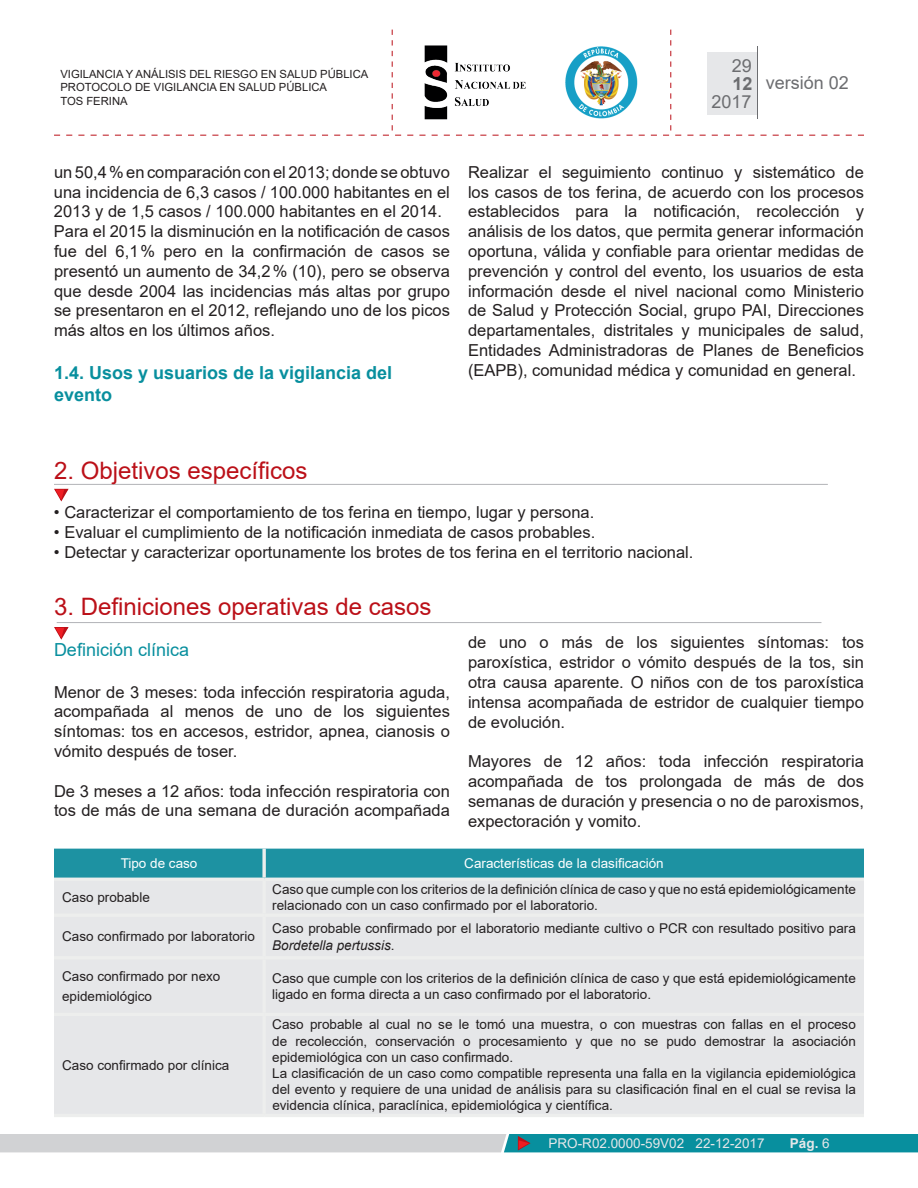
<style>
.page{position:relative;width:918px;height:1188px;background:#fff}
.page>*{position:absolute;margin:0;border:0;box-sizing:border-box;transform-origin:0 0}
.t1{font:24px "Arial";color:#bb1018}
.t2{font:700 18px/21.6px "Arial";color:#088f9e}
.t3{font:18px "Arial";color:#088f9e}
.t4{font:18px/35.1px "Arial";color:#6c6d70;text-align:right}
.t5{font:700 18px "Arial";color:#6c6d70}
.t6{font:16.5px/19.8px "Arial";color:#231f20;text-align:justify}
.t7{font:13.5px/16.2px "Arial";color:#231f20}
.t8{font:13.5px "Arial";color:#fff}
.t9{font:13.5px "Arial";color:#e6e7e9}
.t10{font:700 13.5px "Arial";color:#e6e7e9}
.t11{font:11.25px/13.5px "Arial";color:#231f20}
.s1{font-style:italic}
.s2{font-weight:400}
</style>
<div class="page">
<svg style="left:54px;top:30px;width:810px;height:106px"></svg>
<div style="left:707px;top:52px;width:50px;height:62px;background:#e6e7e9"></div>
<hr style="left:757px;top:46px;width:1px;height:73px;background:#6c6d70">
<svg style="left:0;top:1134px;width:918px;height:18px;background:#78b3bb"></svg>
<hr style="left:54px;top:484px;width:774px;height:1px;background:#b2b3b7">
<svg style="left:54px;top:488px;width:15px;height:14px"></svg>
<hr style="left:57px;top:622px;width:764px;height:1px;background:#b2b3b7">
<svg style="left:54px;top:627px;width:15px;height:13px"></svg>
<div style="left:54px;top:849px;width:810px;height:29px;background:#1d92a2"></div>
<div style="left:54px;top:881px;width:810px;height:233px;background:#e6e7e9"></div>
<svg style="left:262px;top:849px;width:4px;height:29px"></svg>
<hr style="left:54px;top:878px;width:210px;height:3px;background:#edeeed">
<hr style="left:264px;top:878px;width:600px;height:3px;background:#edeeed">
<hr style="left:262px;top:881px;width:4px;height:33px;background:#edeeed">
<hr style="left:54px;top:914px;width:210px;height:3px;background:#edeeed">
<hr style="left:264px;top:914px;width:600px;height:3px;background:#edeeed">
<hr style="left:262px;top:917px;width:4px;height:39px;background:#edeeed">
<hr style="left:54px;top:956px;width:210px;height:3px;background:#edeeed">
<hr style="left:264px;top:956px;width:600px;height:3px;background:#edeeed">
<hr style="left:262px;top:959px;width:4px;height:54px;background:#edeeed">
<hr style="left:54px;top:1013px;width:210px;height:3px;background:#edeeed">
<hr style="left:264px;top:1013px;width:600px;height:3px;background:#edeeed">
<hr style="left:262px;top:1016px;width:4px;height:98px;background:#edeeed">
<hr style="left:54px;top:1114px;width:210px;height:3px;background:#edeeed">
<hr style="left:264px;top:1114px;width:600px;height:3px;background:#edeeed">
<p class="t4" style="left:712px;top:48px;width:42px">29<br>2017</p>
<p class="t11" style="left:60px;top:67px;width:310px">VIGILANCIA Y ANÁLISIS DEL RIESGO EN SALUD PÚBLICA<br>PROTOCOLO DE VIGILANCIA EN SALUD PÚBLICA<br>TOS FERINA</p>
<p class="t4" style="left:766px;top:65px;width:85px">versión 02</p>
<p class="t5" style="left:733px;top:71px;width:22px">12</p>
<p class="t6" style="left:54px;top:162px;width:398px;text-align:left">un 50,4% en comparación con el 2013; donde se obtuvo una incidencia de 6,3 casos / 100.000 habitantes en el 2013 y de 1,5 casos / 100.000 habitantes en el 2014.<br>Para el 2015 la disminución en la notificación de casos fue del 6,1% pero en la confirmación de casos se presentó un aumento de 34,2% (10), pero se observa que desde 2004 las incidencias más altas por grupo se presentaron en el 2012, reflejando uno de los picos más altos en los últimos años.</p>
<p class="t2" style="left:54px;top:363px;width:340px">1.4. Usos y usuarios de la vigilancia del evento</p>
<p class="t6" style="left:468px;top:162px;width:398px">Realizar el seguimiento continuo y sistemático de los casos de tos ferina, de acuerdo con los procesos establecidos para la notificación, recolección y análisis de los datos, que permita generar información oportuna, válida y confiable para orientar medidas de prevención y control del evento, los usuarios de esta información desde el nivel nacional como Ministerio de Salud y Protección Social, grupo PAI, Direcciones departamentales, distritales y municipales de salud, Entidades Administradoras de Planes de Beneficios (EAPB), comunidad médica y comunidad en general.</p>
<h1 class="t1" style="left:54px;top:454px;width:255px">2. Objetivos específicos</h1>
<p class="t6" style="left:54px;top:503px;width:542px">• Caracterizar el comportamiento de tos ferina en tiempo, lugar y persona.</p>
<p class="t6" style="left:54px;top:522px;width:543px">• Evaluar el cumplimiento de la notificación inmediata de casos probables.</p>
<p class="t6" style="left:54px;top:542px;width:641px">• Detectar y caracterizar oportunamente los brotes de tos ferina en el territorio nacional.</p>
<h1 class="t1" style="left:54px;top:590px;width:379px">3. Definiciones operativas de casos</h1>
<p class="t3" style="left:54px;top:638px;width:137px">Definición clínica</p>
<p class="t6" style="left:54px;top:682px;width:398px">Menor de 3 meses: toda infección respiratoria aguda, acompañada al menos de uno de los siguientes síntomas: tos en accesos, estridor, apnea, cianosis o vómito después de toser.</p>
<p class="t6" style="left:54px;top:781px;width:397px">De 3 meses a 12 años: toda infección respiratoria con tos de más de una semana de duración acompañada</p>
<p class="t6" style="left:468px;top:633px;width:398px">de uno o más de los siguientes síntomas: tos paroxística, estridor o vómito después de la tos, sin otra causa aparente. O niños con de tos paroxística intensa acompañada de estridor de cualquier tiempo de evolución.</p>
<p class="t6" style="left:468px;top:751px;width:397px">Mayores de 12 años: toda infección respiratoria acompañada de tos prolongada de más de dos semanas de duración y presencia o no de paroxismos, expectoración y vomito.</p>
<p class="t8" style="left:121px;top:854px;width:78px">Tipo de caso</p>
<p class="t8" style="left:464px;top:854px;width:201px">Características de la clasificación</p>
<p class="t7" style="left:62px;top:889px;width:89px">Caso probable</p>
<p class="t7" style="left:272px;top:881px;width:585px">Caso que cumple con los criterios de la definición clínica de caso y que no está epidemiológicamente relacionado con un caso confirmado por el laboratorio.</p>
<p class="t7" style="left:62px;top:928px;width:194px">Caso confirmado por laboratorio</p>
<p class="t7" style="left:272px;top:920px;width:585px">Caso probable confirmado por el laboratorio mediante cultivo o PCR con resultado positivo para<br><span class="s1">Bordetella pertussis</span>.</p>
<p class="t7" style="left:62px;top:966px;width:160px;line-height:20px">Caso confirmado por nexo epidemiológico</p>
<p class="t7" style="left:272px;top:970px;width:585px">Caso que cumple con los criterios de la definición clínica de caso y que está epidemiológicamente ligado en forma directa a un caso confirmado por el laboratorio.</p>
<p class="t7" style="left:62px;top:1057px;width:169px">Caso confirmado por clínica</p>
<p class="t7" style="left:272px;top:1016px;width:585px">Caso probable al cual no se le tomó una muestra, o con muestras con fallas en el proceso de recolección, conservación o procesamiento y que no se pudo demostrar la asociación epidemiológica con un caso confirmado.<br>La clasificación de un caso como compatible representa una falla en la vigilancia epidemiológica del evento y requiere de una unidad de análisis para su clasificación final en el cual se revisa la evidencia clínica, paraclínica, epidemiológica y científica.</p>
<p class="t9" style="left:549px;top:1134px;width:218px">PRO-R02.0000-59V02 22-12-2017</p>
<p class="t10" style="left:790px;top:1134px;width:41px">Pág. <span class="s2">6</span></p>
</div>
